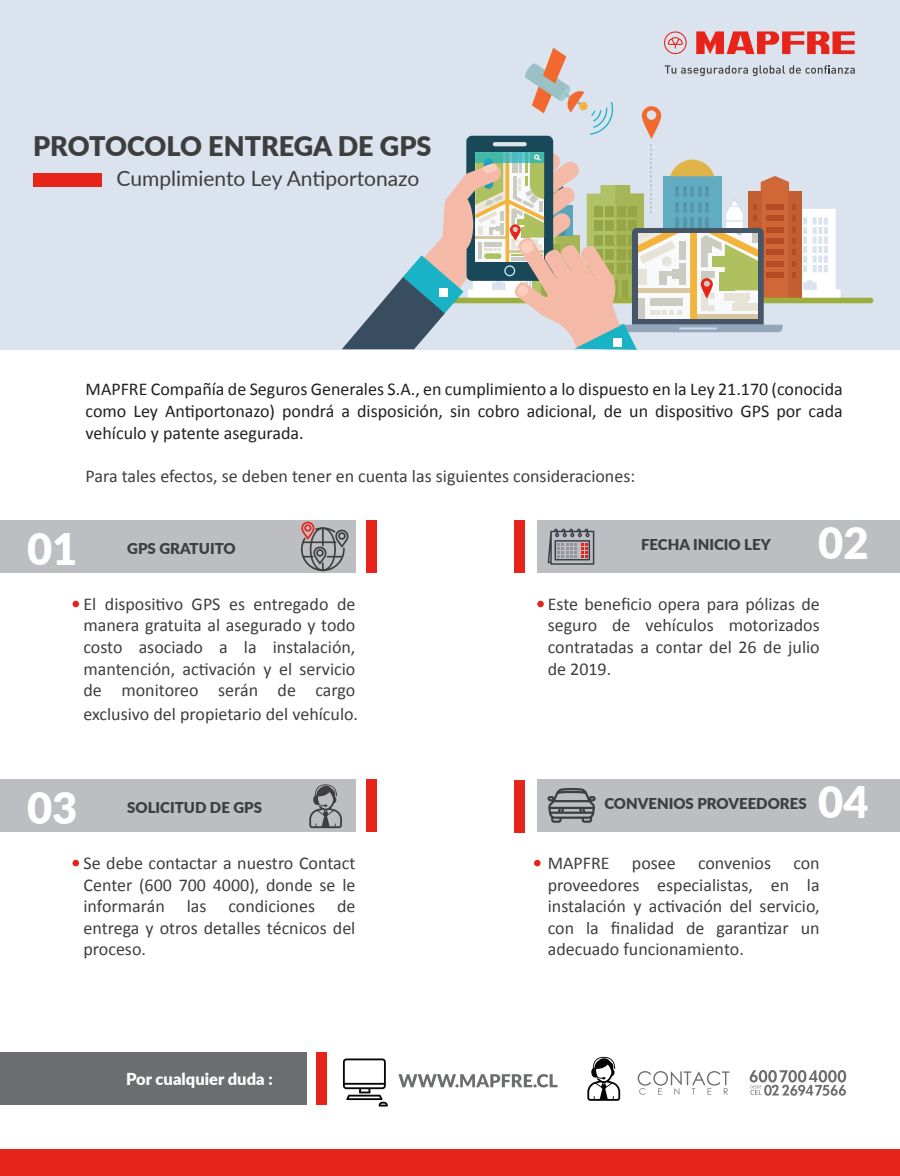
<style>
.page{position:relative;width:900px;height:1176px;background:#fff}
.page>*{position:absolute;margin:0;border:0;box-sizing:border-box;transform-origin:0 0}
.t1{font:900 43.5px "Lato";color:#fff}
.t2{font:900 27px "Lato";color:#3e3e3f}
.t3{font:21px "Lato";color:#3e3e3f}
.t4{font:18px/21.6px "Calibri";color:#3e3e3f;text-align:justify}
.t5{font:18px/21.6px "Calibri";color:#231f20;text-align:justify}
.t6{font:900 16.5px "Lato";color:#fff}
.t7{font:900 15px "Lato";color:#3e3e3f}
</style>
<div class="page">
<div style="left:0;top:0;width:900px;height:349px;background:#dbe3ee"></div>
<div style="left:435px;top:298px;width:438px;height:5px;background:#9bae3f;border-radius:3px"></div>
<svg style="left:342px;top:31px;width:513px;height:319px"></svg>
<div style="left:1px;top:1052px;width:306px;height:53px;background:#6c6d70"></div>
<div style="left:317px;top:1052px;width:10px;height:53px;background:#e72419"></div>
<svg style="left:398px;top:1074px;width:160px;height:13px"></svg>
<svg style="left:587px;top:1056px;width:33px;height:44px"></svg>
<svg style="left:343px;top:1058px;width:45px;height:48px"></svg>
<svg style="left:750px;top:1070px;width:96px;height:25px"></svg>
<svg style="left:638px;top:1071px;width:92px;height:23px"></svg>
<div style="left:0;top:1149px;width:900px;height:27px;background:#e72419"></div>
<div style="left:33px;top:173px;width:69px;height:14px;background:#e72419"></div>
<svg style="left:73px;top:860px;width:6px;height:6px"></svg>
<svg style="left:73px;top:601px;width:6px;height:6px"></svg>
<div style="left:534px;top:860px;width:7px;height:6px;background:#e72419;border-radius:50%"></div>
<div style="left:537px;top:601px;width:7px;height:6px;background:#e72419;border-radius:50%"></div>
<div style="left:0;top:520px;width:355px;height:53px;background:#bdbec1"></div>
<div style="left:366px;top:520px;width:10px;height:53px;background:#e72419"></div>
<div style="left:537px;top:520px;width:362px;height:52px;background:#bdbec1"></div>
<div style="left:515px;top:521px;width:10px;height:52px;background:#e72419"></div>
<div style="left:0;top:779px;width:355px;height:53px;background:#bdbec1"></div>
<div style="left:366px;top:779px;width:10px;height:53px;background:#e72419"></div>
<div style="left:537px;top:779px;width:362px;height:52px;background:#bdbec1"></div>
<div style="left:515px;top:780px;width:10px;height:52px;background:#e72419"></div>
<svg style="left:309px;top:784px;width:33px;height:44px"></svg>
<svg style="left:548px;top:528px;width:46px;height:37px"></svg>
<svg style="left:548px;top:788px;width:48px;height:35px"></svg>
<svg style="left:301px;top:521px;width:48px;height:50px"></svg>
<h2 class="t2" style="left:33px;top:126px;width:400px">PROTOCOLO ENTREGA DE GPS</h2>
<p class="t3" style="left:117px;top:164px;width:304px">Cumplimiento Ley Antiportonazo</p>
<p class="t5" style="left:86px;top:378px;width:759px">MAPFRE Compañía de Seguros Generales S.A., en cumplimiento a lo dispuesto en la Ley 21.170 (conocida como Ley Antiportonazo) pondrá a disposición, sin cobro adicional, de un dispositivo GPS por cada vehículo y patente asegurada.</p>
<p class="t4" style="left:86px;top:465px;width:551px">Para tales efectos, se deben tener en cuenta las siguientes consideraciones:</p>
<h1 class="t1" style="left:27px;top:516px;width:52px">01</h1>
<p class="t7" style="left:641px;top:533px;width:131px">FECHA INICIO LEY</p>
<h1 class="t1" style="left:818px;top:511px;width:52px">02</h1>
<p class="t7" style="left:127px;top:537px;width:110px">GPS GRATUITO</p>
<p class="t4" style="left:84px;top:593px;width:273px">El dispositivo GPS es entregado de manera gratuita al asegurado y todo costo asociado a la instalación, mantención, activación y el servicio de monitoreo serán de cargo</p>
<p class="t4" style="left:84px;top:703px;width:276px">exclusivo del propietario del vehículo.</p>
<p class="t4" style="left:548px;top:593px;width:273px">Este beneficio opera para pólizas de seguro de vehículos motorizados contratadas a contar del 26 de julio de 2019.</p>
<h1 class="t1" style="left:27px;top:775px;width:52px">03</h1>
<p class="t7" style="left:604px;top:792px;width:204px">CONVENIOS PROVEEDORES</p>
<h1 class="t1" style="left:818px;top:770px;width:52px">04</h1>
<p class="t7" style="left:127px;top:796px;width:136px">SOLICITUD DE GPS</p>
<p class="t4" style="left:83px;top:852px;width:273px">Se debe contactar a nuestro Contact Center (600 700 4000), donde se le informarán las condiciones de entrega y otros detalles técnicos del proceso.</p>
<p class="t4" style="left:548px;top:852px;width:273px">MAPFRE posee convenios con proveedores especialistas, en la instalación y activación del servicio, con la finalidad de garantizar un adecuado funcionamiento.</p>
<p class="t6" style="left:126px;top:1066px;width:148px">Por cualquier duda :</p>
</div>
